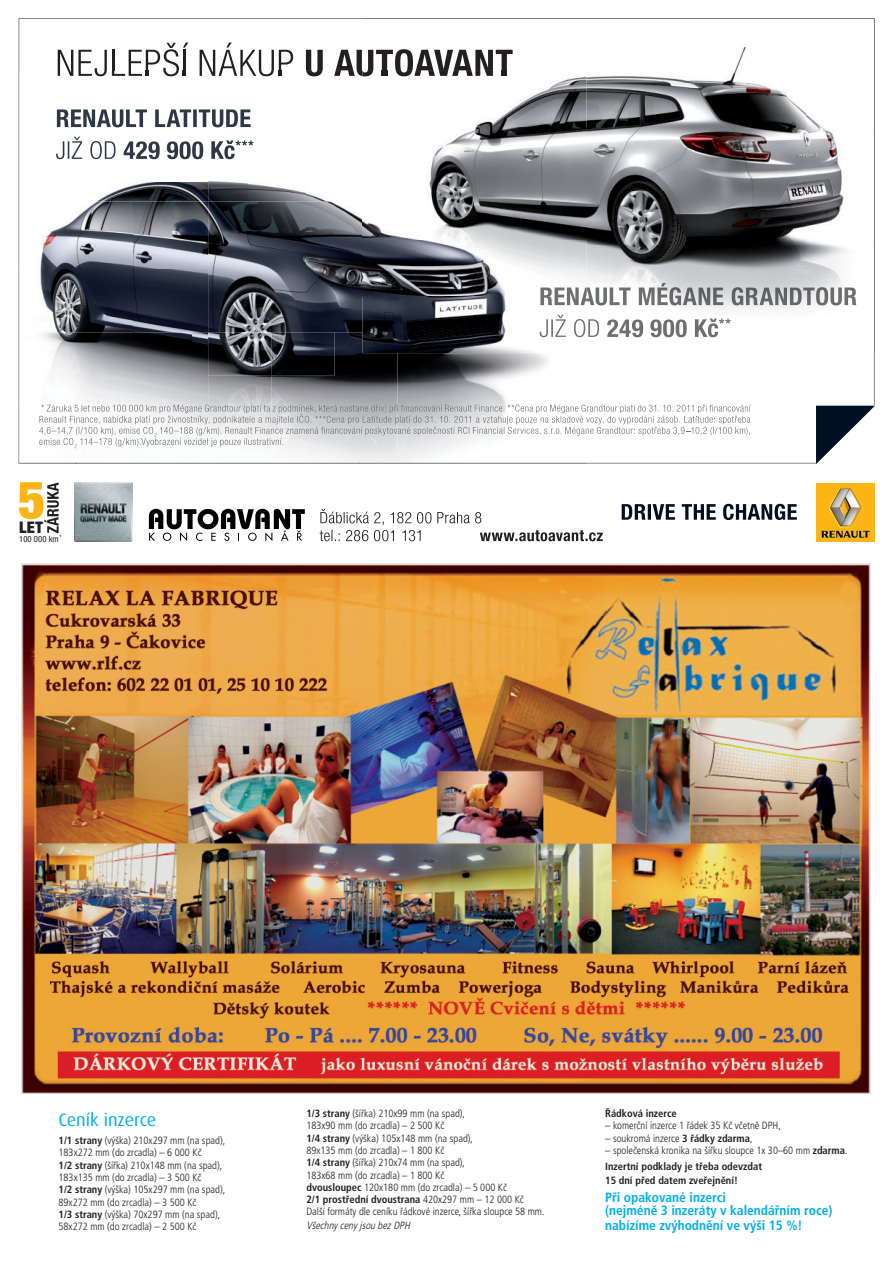
<style>
.page{position:relative;width:893px;height:1263px;background:#fff}
.page>*{position:absolute;margin:0;border:0;box-sizing:border-box;transform-origin:0 0}
.t1{font:900 condensed 52.2px "Helvetica Neue LT Pro";color:#fdb415}
.t2{font:18px "Dax CE";color:#00aeef}
.t3{font:900 condensed 16.05px "Helvetica Neue LT Pro";color:#231f20}
.t4{font:700 condensed 13.5px/14px "Frutiger CE";color:#00aeef}
.t5{font:300 condensed 10.5px/12.3px "Frutiger CE";color:#231f20}
.t6{font:700 condensed 10.5px "Frutiger CE";color:#231f20}
.t7{font:italic 300 condensed 10.5px "Frutiger CE";color:#231f20}
.t8{font:condensed 8.55px "Helvetica Neue LT Pro";letter-spacing:.005em;color:#231f20}
.s1{font-weight:700}
</style>
<div class="page">
<svg style="left:19px;top:18px;width:856px;height:446px"></svg>
<svg style="left:816px;top:406px;width:59px;height:58px"></svg>
<div style="left:816px;top:483px;width:59px;height:58px;background:#fdb415"></div>
<svg style="left:821px;top:488px;width:49px;height:50px"></svg>
<svg style="left:622px;top:504px;width:175px;height:16px"></svg>
<img style="left:74px;top:483px;width:59px;height:58px">
<img style="left:362px;top:19px;width:456px;height:11px">
<img style="left:362px;top:30px;width:222px;height:41px">
<img style="left:584px;top:30px;width:234px;height:54px">
<img style="left:587px;top:84px;width:286px;height:269px">
<img style="left:362px;top:18px;width:456px;height:1px">
<img style="left:818px;top:18px;width:57px;height:112px">
<img style="left:873px;top:130px;width:2px;height:223px">
<img style="left:398px;top:353px;width:188px;height:109px">
<img style="left:20px;top:332px;width:188px;height:130px">
<img style="left:334px;top:424px;width:64px;height:38px">
<img style="left:208px;top:376px;width:63px;height:38px">
<img style="left:76px;top:429px;width:233px;height:16px">
<img style="left:19px;top:71px;width:1px;height:280px">
<img style="left:19px;top:351px;width:57px;height:112px">
<img style="left:76px;top:462px;width:510px;height:1px">
<img style="left:362px;top:71px;width:225px;height:282px">
<img style="left:540px;top:287px;width:316px;height:18px">
<svg style="left:661px;top:283px;width:5px;height:3px"></svg>
<img style="left:540px;top:319px;width:45px;height:18px">
<img style="left:588px;top:319px;width:11px;height:18px">
<img style="left:551px;top:315px;width:15px;height:22px">
<img style="left:607px;top:319px;width:111px;height:18px">
<svg style="left:719px;top:318px;width:12px;height:6px"></svg>
<svg style="left:320px;top:509px;width:283px;height:32px"></svg>
<svg style="left:149px;top:509px;width:156px;height:32px"></svg>
<svg style="left:44px;top:482px;width:18px;height:55px"></svg>
<img style="left:160px;top:411px;width:380px;height:2px">
<img style="left:486px;top:405px;width:100px;height:7px">
<img style="left:88px;top:408px;width:384px;height:4px">
<img style="left:340px;top:405px;width:234px;height:6px">
<img style="left:41px;top:405px;width:474px;height:3px">
<img style="left:53px;top:404px;width:507px;height:2px">
<img style="left:397px;top:405px;width:83px;height:1px">
<img style="left:209px;top:423px;width:311px;height:1px">
<img style="left:99px;top:423px;width:110px;height:1px">
<img style="left:64px;top:416px;width:519px;height:7px">
<img style="left:178px;top:417px;width:401px;height:6px">
<svg style="left:314px;top:417px;width:12px;height:1px"></svg>
<img style="left:508px;top:416px;width:75px;height:1px">
<img style="left:74px;top:414px;width:434px;height:3px">
<img style="left:45px;top:427px;width:108px;height:8px">
<img style="left:196px;top:427px;width:384px;height:8px">
<img style="left:365px;top:434px;width:56px;height:1px">
<img style="left:250px;top:427px;width:61px;height:7px">
<img style="left:311px;top:427px;width:275px;height:7px">
<img style="left:174px;top:430px;width:105px;height:1px">
<svg style="left:586px;top:404px;width:165px;height:31px"></svg>
<img style="left:260px;top:427px;width:315px;height:1px">
<img style="left:39px;top:438px;width:34px;height:7px">
<img style="left:116px;top:438px;width:150px;height:9px">
<svg style="left:57px;top:109px;width:194px;height:18px"></svg>
<svg style="left:56px;top:137px;width:60px;height:22px"></svg>
<svg style="left:124px;top:140px;width:130px;height:19px"></svg>
<svg style="left:58px;top:42px;width:235px;height:34px"></svg>
<img style="left:395px;top:49px;width:18px;height:27px">
<svg style="left:306px;top:50px;width:17px;height:21px"></svg>
<img style="left:306px;top:71px;width:16px;height:5px">
<img style="left:496px;top:50px;width:17px;height:21px">
<svg style="left:502px;top:71px;width:5px;height:5px"></svg>
<img style="left:475px;top:50px;width:18px;height:26px">
<img style="left:416px;top:50px;width:55px;height:21px">
<img style="left:452px;top:71px;width:21px;height:5px">
<svg style="left:439px;top:71px;width:9px;height:5px"></svg>
<img style="left:414px;top:71px;width:21px;height:5px">
<img style="left:376px;top:50px;width:17px;height:21px">
<svg style="left:382px;top:71px;width:5px;height:5px"></svg>
<svg style="left:336px;top:50px;width:37px;height:26px"></svg>
<img style="left:334px;top:71px;width:21px;height:5px">
<img style="left:22px;top:564px;width:849px;height:530px">
<h1 class="t1" style="left:18px;top:470px;width:29px">5</h1>
<h3 class="t3" style="left:19px;top:518px;width:25px">LET</h3>
<p class="t8" style="left:19px;top:534px;width:41px">100 000 km</p>
<h2 class="t2" style="left:59px;top:1112px;width:99px">Ceník inzerce</h2>
<p class="t5" style="left:59px;top:1135px;width:168px"><span class="s1">1/1 strany</span> (výška) 210x297 mm (na spad), 183x272 mm (do zrcadla) – 6 000 Kč<br><span class="s1">1/2 strany</span> (šířka) 210x148 mm (na spad), 183x135 mm (do zrcadla) – 3 500 Kč<br><span class="s1">1/2 strany</span> (výška) 105x297 mm (na spad), 89x272 mm (do zrcadla) – 3 500 Kč<br><span class="s1">1/3 strany</span> (výška) 70x297 mm (na spad), 58x272 mm (do zrcadla) – 2 500 Kč</p>
<p class="t5" style="left:306px;top:1108px;width:240px"><span class="s1">1/3 strany</span> (šířka) 210x99 mm (na spad),<br>183x90 mm (do zrcadla) – 2 500 Kč<br><span class="s1">1/4 strany</span> (výška) 105x148 mm (na spad),<br>89x135 mm (do zrcadla) – 1 800 Kč<br><span class="s1">1/4 strany</span> (šířka) 210x74 mm (na spad),<br>183x68 mm (do zrcadla) – 1 800 Kč<br><span class="s1">dvousloupec</span> 120x180 mm (do zrcadla) – 5 000 Kč<br><span class="s1">2/1 prostřední dvoustrana</span> 420x297 mm – 12 000 Kč Další formáty dle ceníku řádkové inzerce, šířka sloupce 58 mm.</p>
<p class="t7" style="left:306px;top:1221px;width:107px">Všechnycenyjsou bezDPH</p>
<p class="t6" style="left:605px;top:1109px;width:73px">Řádková inzerce</p>
<p class="t5" style="left:605px;top:1120px;width:177px">– komerční inzerce 1 řádek 35 Kč včetně DPH,</p>
<p class="t5" style="left:605px;top:1133px;width:149px">– soukromá inzerce <span class="s1">3 řádky zdarma</span>,</p>
<p class="t5" style="left:605px;top:1143px;width:244px;line-height:16.5px">– společenská kronika na šířku sloupce 1x 30–60 mm <span class="s1">zdarma</span>.<br><span class="s1">Inzertní podklady je třeba odevzdat</span></p>
<p class="t6" style="left:605px;top:1176px;width:134px">15 dní před datem zveřejnění!</p>
<p class="t4" style="left:605px;top:1191px;width:229px">Při opakované inzerci<br>(nejméně 3 inzeráty v kalen dářním roce) nabízíme zvýhodnění ve výši 15 %!</p>
</div>
